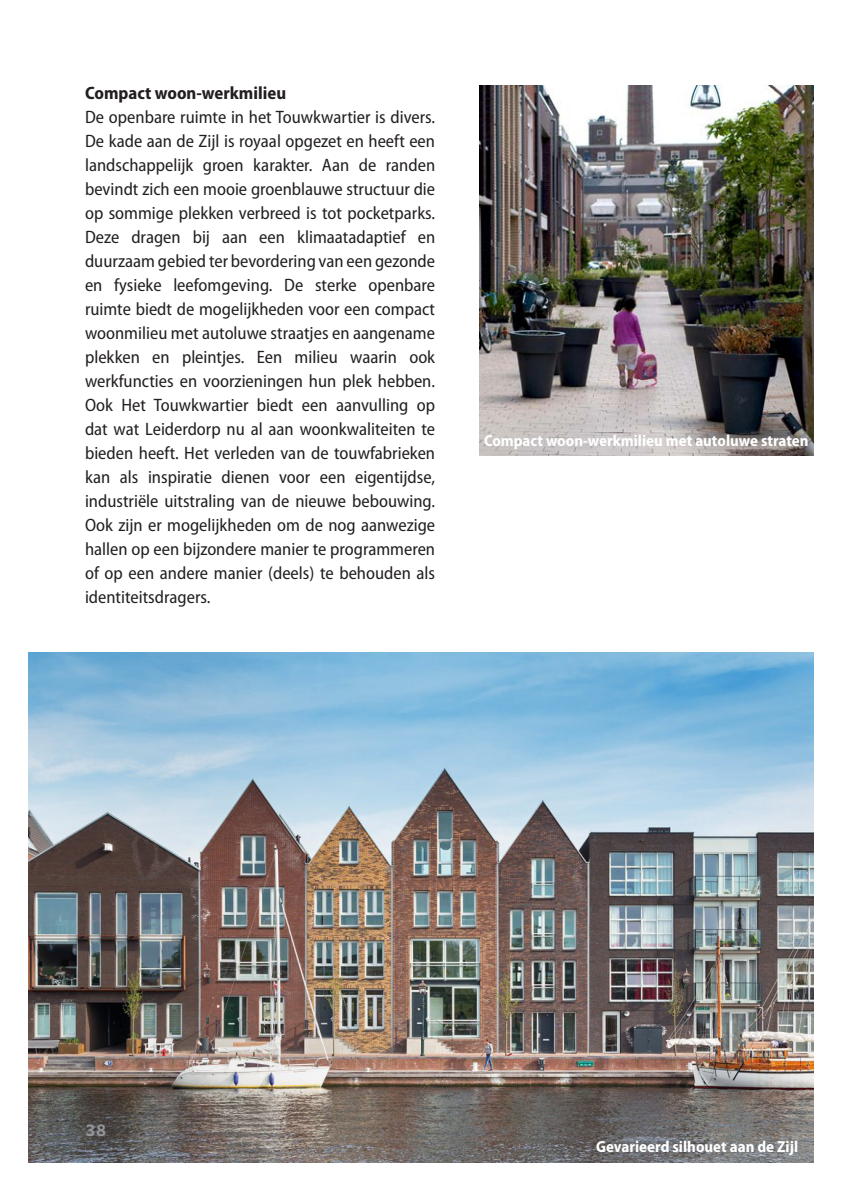
<style>
.page{position:relative;width:842px;height:1191px;background:#fff}
.page>*{position:absolute;margin:0;border:0;box-sizing:border-box;transform-origin:0 0}
.Broodtekst{font:semi-condensed 18px/24px "Myriad Pro";color:#231f20;text-align:justify}
.Broodtekst-2{font:700 semi-condensed 18px "Myriad Pro";color:#231f20}
.t1{font:700 18px "Source Code Pro";color:#939598}
.Broodtekst-3{font:700 semi-condensed 16px "Myriad Pro";color:#fff}
</style>
<div class="page">
<img style="left:28px;top:652px;width:786px;height:510px">
<img style="left:479px;top:85px;width:335px;height:370px">
<p class="Broodtekst-2" style="left:85px;top:82px;width:203px">Compact woon-werkmilieu</p>
<p class="Broodtekst" style="left:85px;top:105px;width:352px">De openbare ruimte in het Touwkwartier is divers.<br>De kade aan de Zijl is royaal opgezet en heeft een landschappelijk groen karakter. Aan de randen bevindt zich een mooie groenblauwe structuur die op sommige plekken verbreed is tot pocketparks.<br>Deze dragen bij aan een klimaatadaptief en duurzaam gebied ter bevordering van een gezonde en fysieke leefomgeving. De sterke openbare ruimte biedt de mogelijkheden voor een compact woonmilieu met autoluwe straatjes en aangename plekken en pleintjes. Een milieu waarin ook werkfuncties en voorzieningen hun plek hebben.<br>Ook Het Touwkwartier biedt een aanvulling op dat wat Leiderdorp nu al aan woonkwaliteiten te bieden heeft. Het verleden van de touwfabrieken kan als inspiratie dienen voor een eigentijdse, industriële uitstraling van de nieuwe bebouwing.<br>Ook zijn er mogelijkheden om de nog aanwezige hallen op een bijzondere manier te programmeren of op een andere manier (deels) te behouden als identiteitsdragers.</p>
<p class="Broodtekst-3" style="left:484px;top:432px;width:326px">Compact woon-werkmilieu met autoluwe straten</p>
<p class="t1" style="left:85px;top:1117px;width:23px">38</p>
<p class="Broodtekst-3" style="left:596px;top:1137px;width:204px">Gevarieerd silhouet aan de Zijl</p>
</div>
